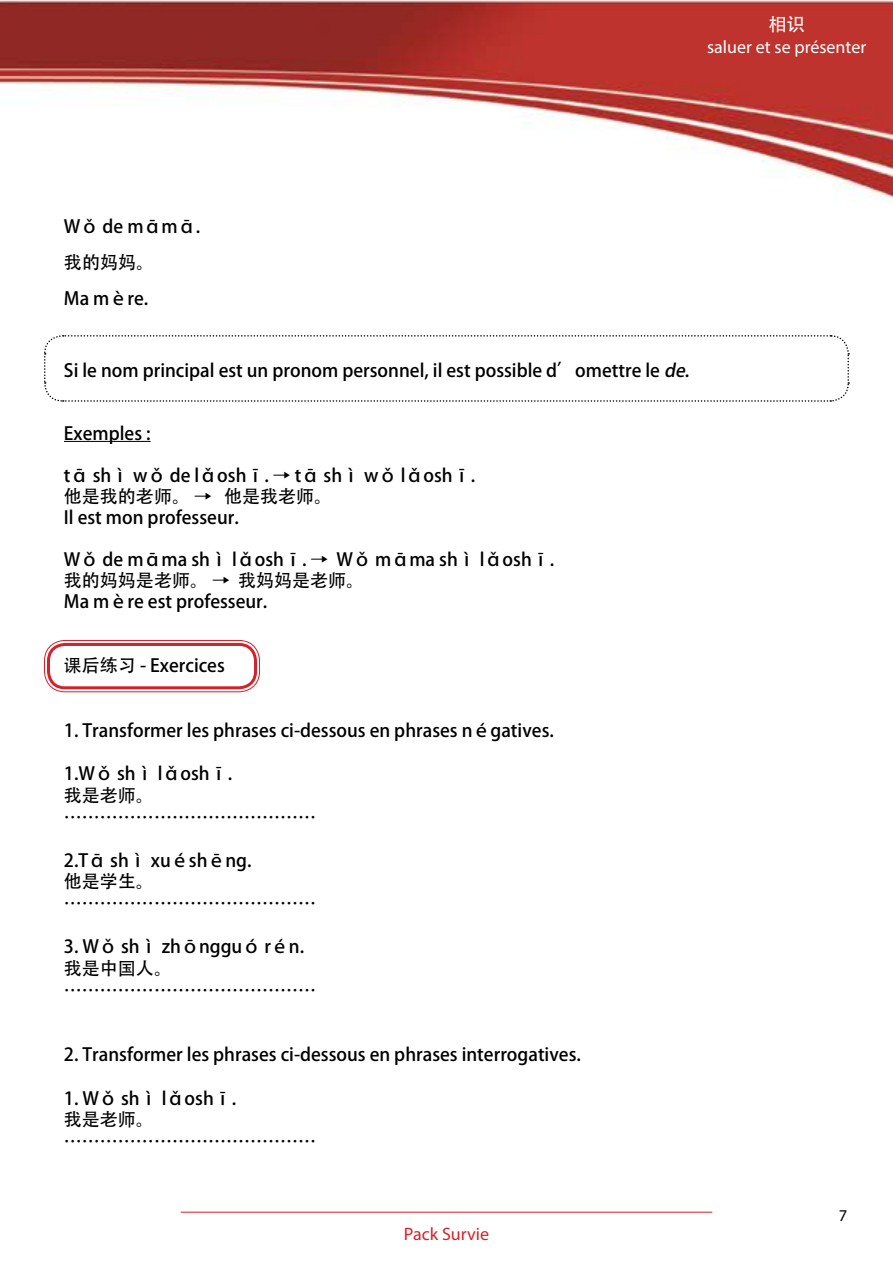
<style>
.page{position:relative;width:893px;height:1263px;background:#fff}
.page>*{position:absolute;margin:0;border:0;box-sizing:border-box;transform-origin:0 0}
.t1{font:18px/21.6px "Adobe Heiti Std";color:#000}
.t2{font:18px "Myriad Pro";color:#fff}
.t3{font:18px "Myriad Pro";color:#d2232a}
.t4{font:18px "Adobe Heiti Std";color:#fff}
.t5{font:16.5px "Myriad Pro";color:#000}
.s1{font-style:italic}
</style>
<div class="page">
<hr style="left:181px;top:1212px;width:531px;height:1px;background:#d2232a">
<img style="left:0;top:0;width:893px;height:202px">
<div style="left:44px;top:640px;width:216px;height:52px;border:1px solid #d2232a;border-radius:20px"></div>
<div style="left:47px;top:643px;width:210px;height:46px;border:3px solid #d2232a;border-radius:17px"></div>
<hr style="left:64px;top:441px;width:87px;height:1px;background:#000">
<svg style="left:44px;top:335px;width:806px;height:67px"></svg>
<p class="t4" style="left:769px;top:14px;width:37px">相识</p>
<p class="t2" style="left:707px;top:36px;width:161px">saluer et se présenter</p>
<p class="t1" style="left:64px;top:208px;width:138px;line-height:36px">Wǒ de māmā.我的妈妈。<br>Ma mère.</p>
<p class="t1" style="left:64px;top:360px;width:627px">Si le nom principal est un pronom personnel, il est possible d’omettre le <span class="s1">de</span>.</p>
<p class="t1" style="left:64px;top:423px;width:88px">Exemples :</p>
<p class="t1" style="left:64px;top:465px;width:413px;line-height:21px">tā shì wǒ de lǎoshī. → tā shì wǒ lǎoshī.他是我的老师。 → 他是我老师。<br>Il est mon professeur.</p>
<p class="t1" style="left:64px;top:549px;width:492px;line-height:21px">Wǒ de māma shì lǎoshī. → Wǒ māma shì lǎoshī.我的妈妈是老师。 → 我妈妈是老师。<br>Ma mère est professeur.</p>
<p class="t1" style="left:64px;top:655px;width:162px">课后练习 - Exercices</p>
<p class="t1" style="left:64px;top:720px;width:491px">1. Transformer les phrases ci-dessous en phrases négatives.</p>
<p class="t1" style="left:64px;top:763px;width:253px">1.Wǒ shì lǎoshī.<br>我是老师。……………………………………</p>
<p class="t1" style="left:64px;top:850px;width:253px">2.Tā shì xuéshēng.<br>他是学生。……………………………………</p>
<p class="t1" style="left:64px;top:936px;width:253px">3. Wǒ shì zhōngguó rén.我是中国人。……………………………………</p>
<p class="t1" style="left:64px;top:1044px;width:518px">2. Transformer les phrases ci-dessous en phrases interrogatives.</p>
<p class="t1" style="left:64px;top:1087px;width:253px">1. Wǒ shì lǎoshī.<br>我是老师。……………………………………</p>
<p class="t3" style="left:404px;top:1223px;width:87px">Pack Survie</p>
<p class="t5" style="left:839px;top:1206px;width:10px">7</p>
</div>
